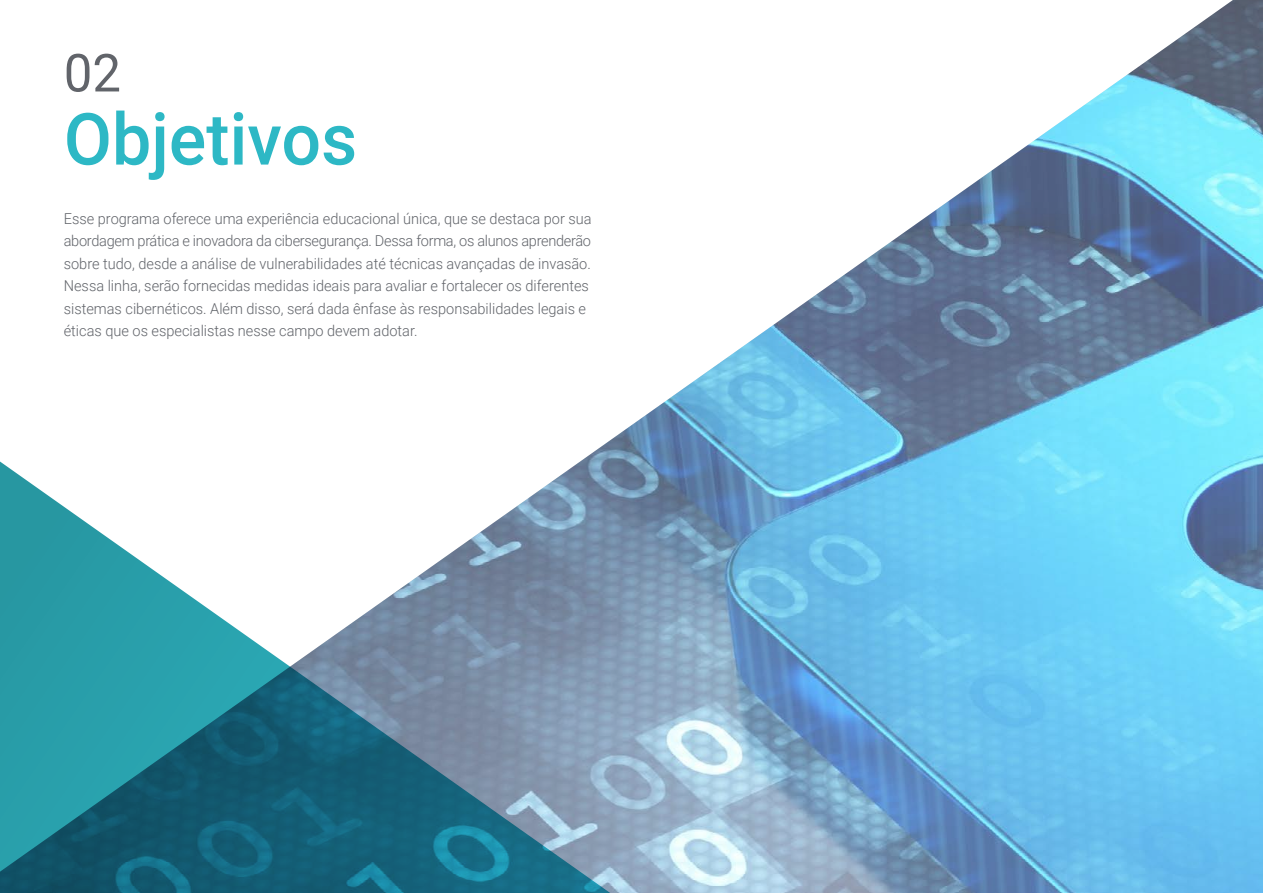
<style>
.page{position:relative;width:1263px;height:893px;background:#fff}
.page>*{position:absolute;margin:0;border:0;box-sizing:border-box;transform-origin:0 0}
.t1{font:500 72px "Roboto";color:#2db8c5}
.t2{font:52.5px "Roboto";color:#61646a}
.t3{font:300 15px/22.5px "Roboto";color:#61646a}
</style>
<div class="page">
<img style="left:602px;top:0;width:661px;height:893px">
<svg style="left:0;top:446px;width:640px;height:447px"></svg>
<h2 class="t2" style="left:64px;top:36px;width:59px">02</h2>
<h1 class="t1" style="left:64px;top:89px;width:295px">Objetivos</h1>
<p class="t3" style="left:64px;top:207px;width:529px">Esse programa oferece uma experiência educacional única, que se destaca por sua abordagem prática e inovadora da cibersegurança. Dessa forma, os alunos aprenderão sobre tudo, desde a análise de vulnerabilidades até técnicas avançadas de invasão.<br>Nessa linha, serão fornecidas medidas ideais para avaliar e fortalecer os diferentes sistemas cibernéticos. Além disso, será dada ênfase às responsabilidades legais e éticas que os especialistas nesse campo devem adotar.</p>
</div>
